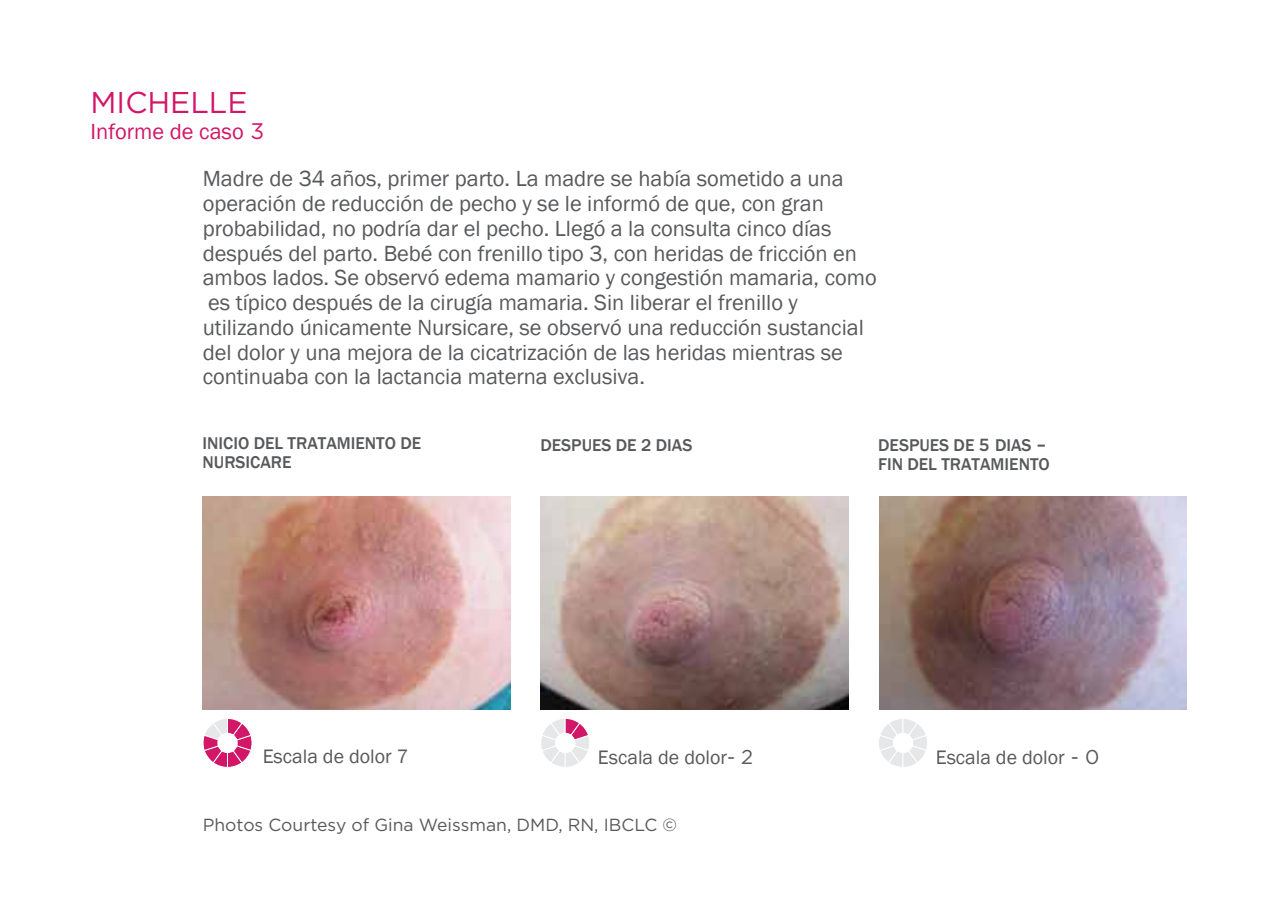
<style>
.page{position:relative;width:1276px;height:922px;background:#fff}
.page>*{position:absolute;margin:0;border:0;box-sizing:border-box;transform-origin:0 0}
.t1{font:30px "Gotham";color:#d21668}
.t2{font:22.5px/24.8px "Franklin Gothic";color:#58595b}
.t3{font:20px "Franklin Gothic";color:#58595b}
.t4{font:500 17.5px "Franklin Gothic";color:#58595b}
.t5{font:17.5px "Gotham";color:#58595b}
.s1{color:#d21668}
.s2{font-family:"Gotham";color:#d21668}
.s3{font-family:"Gotham"}
</style>
<div class="page">
<img style="left:203px;top:496px;width:307px;height:213px">
<img style="left:540px;top:496px;width:308px;height:213px">
<img style="left:879px;top:496px;width:307px;height:213px">
<svg style="left:541px;top:718px;width:48px;height:49px"></svg>
<svg style="left:879px;top:719px;width:48px;height:48px"></svg>
<svg style="left:203px;top:718px;width:49px;height:49px"></svg>
<h1 class="t1" style="left:91px;top:83px;width:159px">MICHELLE</h1>
<p class="t2" style="left:203px;top:107px;width:642px;line-height:47.8px;text-indent:-112px"><span class="s1">Informe de caso</span> <span class="s2">3<br></span>Madre de 34 años, primer parto. La madre se había sometido a una</p>
<p class="t2" style="left:203px;top:191px;width:675px">operación de reducción de pecho y se le informó de que, con gran probabilidad, no podría dar el pecho. Llegó a la consulta cinco días después del parto. Bebé con frenillo tipo 3, con heridas de fricción en ambos lados. Se observó edema mamario y congestión mamaria, como es típico después de la cirugía mamaria. Sin liberar el frenillo y utilizando únicamente Nursicare, se observó una reducción sustancial del dolor y una mejora de la cicatrización de las heridas mientras se continuaba con la lactancia materna exclusiva.</p>
<p class="t4" style="left:203px;top:433px;width:220px">INICIO DEL TRATAMIENTO DE</p>
<p class="t4" style="left:540px;top:435px;width:153px">DESPUES DE 2 DIAS</p>
<p class="t4" style="left:878px;top:435px;width:169px">DESPUES DE <span class="s3">5</span> DIAS <span class="s3">–</span></p>
<p class="t4" style="left:203px;top:451px;width:90px">NURSICARE</p>
<p class="t4" style="left:878px;top:454px;width:173px">FIN DEL TRATAMIENTO</p>
<p class="t3" style="left:263px;top:744px;width:147px">Escala de dolor 7</p>
<p class="t3" style="left:598px;top:745px;width:157px">Escala de dolor<span class="s3">- 2</span></p>
<p class="t3" style="left:935px;top:745px;width:165px">Escala de dolor <span class="s3">- 0</span></p>
<p class="t5" style="left:203px;top:813px;width:476px">Photos Courtesy of Gina Weissman, DMD, RN, IBCLC ©</p>
</div>
